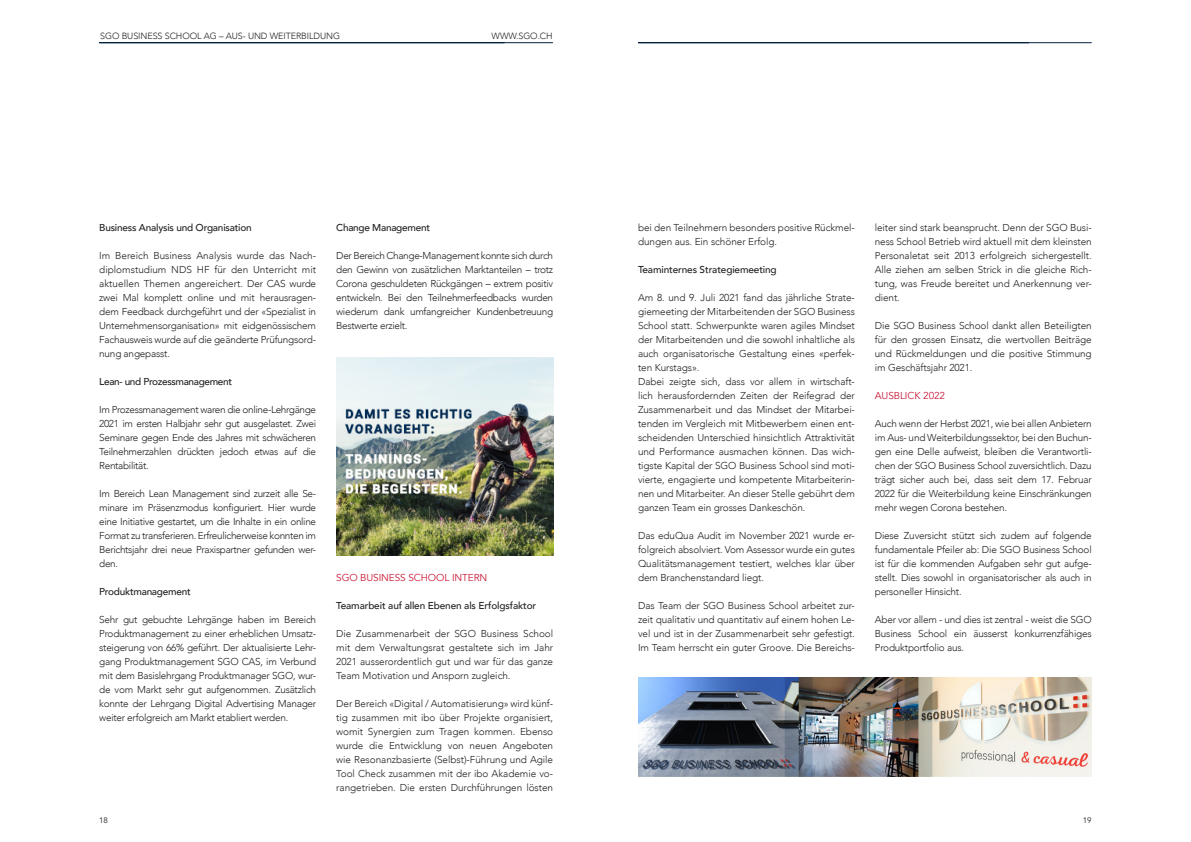
<style>
.page{position:relative;width:1191px;height:842px;background:#fff}
.page>*{position:absolute;margin:0;border:0;box-sizing:border-box;transform-origin:0 0}
.Main_text{font:300 10px/14px "Avenir";letter-spacing:-.01em;color:#231f20;text-align:justify}
.Main_text-2{font:500 10px "Avenir";letter-spacing:-.02em;color:#231f20}
.Titoletto_rosso{font:10px "Avenir";letter-spacing:-.01em;color:#ca1a38}
.t1{font:300 9px "Avenir";letter-spacing:-.01em;color:#231f20}
.t2{font:8px "Avenir";color:#231f20}
</style>
<div class="page">
<hr style="left:99px;top:43px;width:454px;height:1px;background:#032140">
<hr style="left:638px;top:43px;width:453px;height:1px;background:#032140">
<img style="left:336px;top:357px;width:217px;height:199px">
<img style="left:638px;top:677px;width:453px;height:100px">
<p class="t1" style="left:100px;top:30px;width:241px">SGO BUSINESS SCHOOL AG – AUS- UND WEITERBILDUNG</p>
<p class="t1" style="left:491px;top:30px;width:63px">WWW.SGO.CH</p>
<p class="Main_text-2" style="left:99px;top:219px;width:154px">Business Analysis und Organisation</p>
<p class="Main_text" style="left:99px;top:249px;width:218px">Im Bereich Business Analysis wurde das Nach&shy;diplomstudium NDS HF für den Unterricht mit aktuellen Themen angereichert. Der CAS wurde zwei Mal komplett online und mit herausragen&shy;dem Feedback durchgeführt und der «Spezialist in Unternehmensorganisation» mit eidgenössischem Fachausweis wurde auf die geänderte Prüfungsord&shy;nung angepasst.</p>
<p class="Main_text-2" style="left:99px;top:373px;width:134px">Lean- und Prozessmanagement</p>
<p class="Main_text" style="left:99px;top:403px;width:218px">Im Prozessmanagement waren die online-Lehrgänge 2021 im ersten Halbjahr sehr gut ausgelastet. Zwei Seminare gegen Ende des Jahres mit schwächeren Teilnehmerzahlen drückten jedoch etwas auf die Rentabilität.</p>
<p class="Main_text" style="left:99px;top:487px;width:218px">Im Bereich Lean Management sind zurzeit alle Se&shy;minare im Präsenzmodus konfiguriert. Hier wurde eine Initiative gestartet, um die Inhalte in ein online Format zu transferieren. Erfreulicherweise konnten im Berichtsjahr drei neue Praxispartner gefunden wer&shy;den.</p>
<p class="Main_text-2" style="left:99px;top:583px;width:93px">Produktmanagement</p>
<p class="Main_text" style="left:99px;top:613px;width:218px">Sehr gut gebuchte Lehrgänge haben im Bereich Produktmanagement zu einer erheblichen Umsatz&shy;steigerung von 66% geführt. Der aktualisierte Lehr&shy;gang Produktmanagement SGO CAS, im Verbund mit dem Basislehrgang Produktmanager SGO, wur&shy;de vom Markt sehr gut aufgenommen. Zusätzlich konnte der Lehrgang Digital Advertising Manager weiter erfolgreich am Markt etabliert werden.</p>
<p class="Main_text-2" style="left:336px;top:219px;width:95px">Change Management</p>
<p class="Main_text" style="left:336px;top:249px;width:218px">Der Bereich Change-Management konnte sich durch den Gewinn von zusätzlichen Marktanteilen – trotz Corona geschuldeten Rückgängen – extrem positiv entwickeln. Bei den Teilnehmerfeedbacks wurden wiederum dank umfangreicher Kundenbetreuung Bestwerte erzielt.</p>
<p class="Titoletto_rosso" style="left:336px;top:572px;width:153px">SGO BUSINESS SCHOOL INTERN</p>
<p class="Main_text-2" style="left:336px;top:597px;width:201px">Teamarbeit auf allen Ebenen als Erfolgsfaktor</p>
<p class="Main_text" style="left:336px;top:627px;width:218px">Die Zusammenarbeit der SGO Business School mit dem Verwaltungsrat gestaltete sich im Jahr 2021 ausserordentlich gut und war für das ganze Team Motivation und Ansporn zugleich.</p>
<p class="Main_text" style="left:336px;top:697px;width:218px">Der Bereich «Digital / Automatisierung» wird künf&shy;tig zusammen mit ibo über Projekte organisiert, womit Synergien zum Tragen kommen. Ebenso wurde die Entwicklung von neuen Angeboten wie Resonanzbasierte (Selbst)-Führung und Agile Tool Check zusammen mit der ibo Akademie vo&shy;rangetrieben. Die ersten Durchführungen lösten</p>
<p class="Main_text" style="left:638px;top:221px;width:218px">bei den Teilnehmern besonders positive Rückmel&shy;dungen aus. Ein schöner Erfolg.</p>
<p class="Main_text-2" style="left:638px;top:261px;width:140px">Teaminternes Strategiemeeting</p>
<p class="Main_text" style="left:638px;top:291px;width:218px">Am 8. und 9. Juli 2021 fand das jährliche Strate&shy;giemeeting der Mitarbeitenden der SGO Business School statt. Schwerpunkte waren agiles Mindset der Mitarbeitenden und die sowohl inhaltliche als auch organisatorische Gestaltung eines «perfek&shy;ten Kurstags».</p>
<p class="Main_text" style="left:638px;top:375px;width:218px">Dabei zeigte sich, dass vor allem in wirtschaft&shy;lich herausfordernden Zeiten der Reifegrad der Zusammenarbeit und das Mindset der Mitarbei&shy;tenden im Vergleich mit Mitbewerbern einen ent&shy;scheidenden Unterschied hinsichtlich Attraktivität und Performance ausmachen können. Das wich&shy;tigste Kapital der SGO Business School sind moti&shy;vierte, engagierte und kompetente Mitarbeiterin&shy;nen und Mitarbeiter. An dieser Stelle gebührt dem ganzen Team ein grosses Dankeschön.</p>
<p class="Main_text" style="left:638px;top:529px;width:218px">Das eduQua Audit im November 2021 wurde er&shy;folgreich absolviert. Vom Assessor wurde ein gutes Qualitätsmanagement testiert, welches klar über dem Branchenstandard liegt.</p>
<p class="Main_text" style="left:638px;top:599px;width:218px">Das Team der SGO Business School arbeitet zur&shy;zeit qualitativ und quantitativ auf einem hohen Le&shy;vel und ist in der Zusammenarbeit sehr gefestigt.<br>Im Team herrscht ein guter Groove. Die Bereichs-</p>
<p class="Main_text" style="left:874px;top:221px;width:218px">leiter sind stark beansprucht. Denn der SGO Busi&shy;ness School Betrieb wird aktuell mit dem kleinsten Personaletat seit 2013 erfolgreich sichergestellt.<br>Alle ziehen am selben Strick in die gleiche Rich&shy;tung, was Freude bereitet und Anerkennung ver&shy;dient.</p>
<p class="Main_text" style="left:874px;top:319px;width:218px">Die SGO Business School dankt allen Beteiligten für den grossen Einsatz, die wertvollen Beiträge und Rückmeldungen und die positive Stimmung im Geschäftsjahr 2021.</p>
<p class="Titoletto_rosso" style="left:874px;top:390px;width:72px">AUSBLICK 2022</p>
<p class="Main_text" style="left:874px;top:417px;width:218px">Auch wenn der Herbst 2021, wie bei allen Anbietern im Aus- und Weiterbildungssektor, bei den Buchun&shy;gen eine Delle aufweist, bleiben die Verantwortli&shy;chen der SGO Business School zuversichtlich. Dazu trägt sicher auch bei, dass seit dem 17. Februar 2022 für die Weiterbildung keine Einschränkungen mehr wegen Corona bestehen.</p>
<p class="Main_text" style="left:874px;top:529px;width:218px">Diese Zuversicht stützt sich zudem auf folgende fundamentale Pfeiler ab: Die SGO Business School ist für die kommenden Aufgaben sehr gut aufge&shy;stellt. Dies sowohl in organisatorischer als auch in personeller Hinsicht.</p>
<p class="Main_text" style="left:874px;top:613px;width:218px">Aber vor allem - und dies ist zentral - weist die SGO Business School ein äusserst konkurrenzfähiges Produktportfolio aus.</p>
<p class="t2" style="left:99px;top:816px;width:10px">18</p>
<p class="t2" style="left:1083px;top:816px;width:10px">19</p>
</div>
